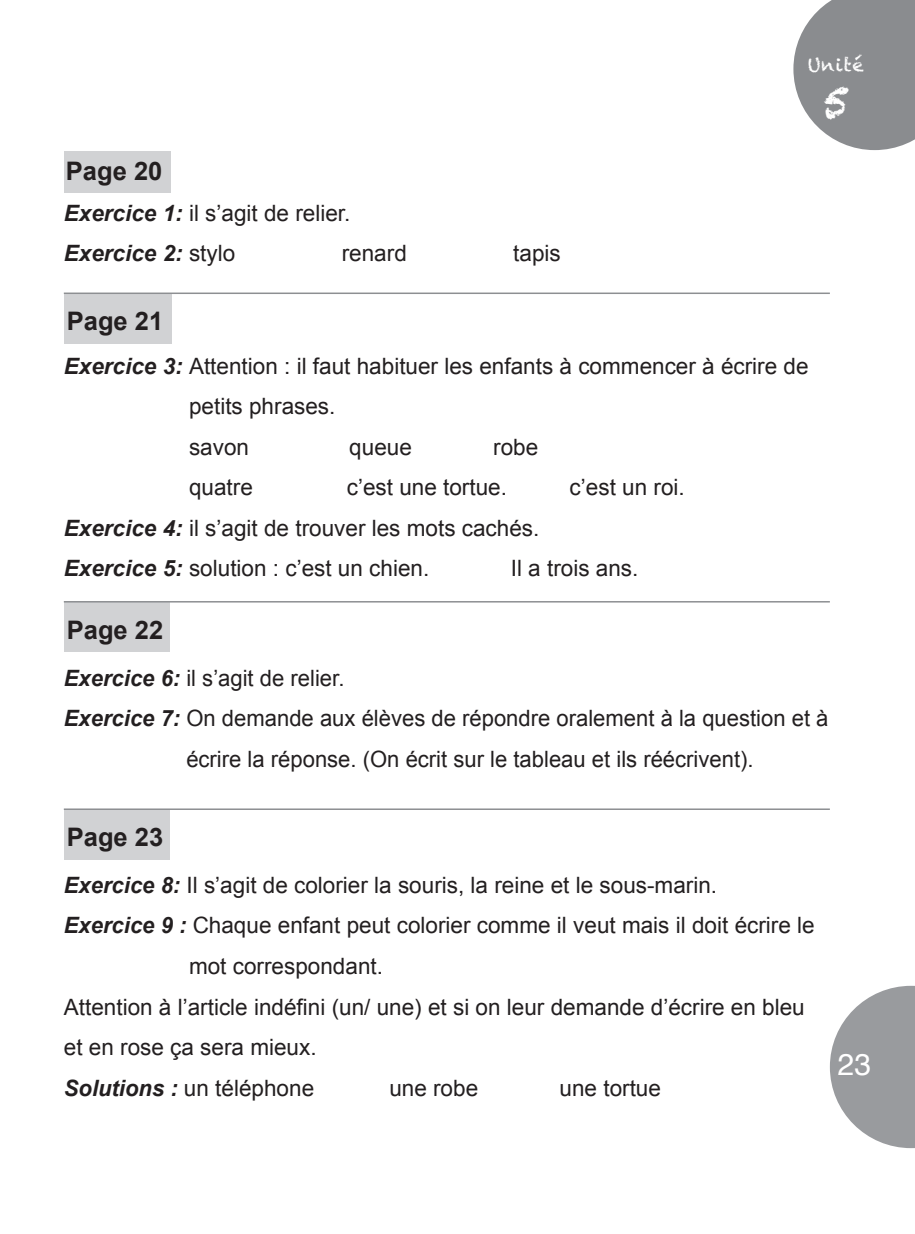
<style>
.page{position:relative;width:915px;height:1234px;background:#fff}
.page>*{position:absolute;margin:0;border:0;box-sizing:border-box;transform-origin:0 0}
.t1{font:42.6px "Chalkduster";color:#fff}
.t2{font:30px "Helvetica";color:#fff}
.t3{font:700 25.5px "Arial";color:#231f20}
.t4{font:22.5px "Arial";color:#231f20}
.t5{font:italic 700 22.5px "Arial";color:#231f20}
.t6{font:18px "Chalkduster";letter-spacing:.045em;color:#fff}
.s1{font-weight:700;font-style:italic}
.s2{font-weight:400;font-style:normal}
</style>
<div class="page">
<svg style="left:793px;top:0;width:121px;height:150px;background:#999b9d"></svg>
<svg style="left:829px;top:985px;width:85px;height:162px"></svg>
<div style="left:64px;top:293px;width:107px;height:50px;background:#d1d2d4"></div>
<div style="left:64px;top:601px;width:105px;height:50px;background:#d1d2d4"></div>
<div style="left:64px;top:808px;width:105px;height:51px;background:#d1d2d4"></div>
<div style="left:64px;top:151px;width:106px;height:42px;background:#d1d2d4"></div>
<hr style="left:64px;top:292px;width:765px;height:2px;background:#8d8f92">
<hr style="left:64px;top:601px;width:765px;height:1px;background:#8d8f92">
<hr style="left:64px;top:808px;width:765px;height:1px;background:#8d8f92">
<p class="t3" style="left:66px;top:154px;width:98px">Page 20</p>
<p class="t4" style="left:64px;top:198px;width:288px"><span class="s1">Exercice 1:</span> il s’agit de relier.</p>
<p class="t5" style="left:64px;top:238px;width:173px">Exercice 2: <span class="s2">stylo</span></p>
<p class="t4" style="left:341px;top:238px;width:67px">renard</p>
<p class="t4" style="left:513px;top:238px;width:49px">tapis</p>
<p class="t3" style="left:67px;top:304px;width:98px">Page 21</p>
<p class="t6" style="left:807px;top:54px;width:58px">Unité</p>
<p class="t1" style="left:822px;top:77px;width:29px">5</p>
<p class="t4" style="left:64px;top:351px;width:746px"><span class="s1">Exercice 3:</span> Attention : il faut habituer les enfants à commencer à écrire de</p>
<p class="t4" style="left:189px;top:391px;width:148px">petits phrases.</p>
<p class="t4" style="left:189px;top:432px;width:62px">savon</p>
<p class="t4" style="left:349px;top:432px;width:64px">queue</p>
<p class="t4" style="left:493px;top:432px;width:47px">robe</p>
<p class="t4" style="left:189px;top:472px;width:65px">quatre</p>
<p class="t4" style="left:346px;top:472px;width:162px">c’est une tortue.</p>
<p class="t4" style="left:569px;top:472px;width:117px">c’est un roi.</p>
<p class="t4" style="left:64px;top:513px;width:477px"><span class="s1">Exercice 4:</span> il s’agit de trouver les mots cachés.</p>
<p class="t4" style="left:64px;top:553px;width:367px"><span class="s1">Exercice 5:</span> solution : c’est un chien.</p>
<p class="t4" style="left:510px;top:553px;width:129px">Il a trois ans.</p>
<p class="t3" style="left:67px;top:613px;width:98px">Page 22</p>
<p class="t4" style="left:64px;top:662px;width:282px"><span class="s1">Exercice 6:</span> il s’agit de relier.</p>
<p class="t4" style="left:64px;top:703px;width:766px"><span class="s1">Exercice 7:</span> On demande aux élèves de répondre oralement à la question et à</p>
<p class="t4" style="left:186px;top:743px;width:568px">écrire la réponse. (On écrit sur le tableau et ils réécrivent).</p>
<p class="t3" style="left:67px;top:820px;width:98px">Page 23</p>
<p class="t4" style="left:64px;top:870px;width:654px"><span class="s1">Exercice 8:</span> Il s’agit de colorier la souris, la reine et le sous-marin.</p>
<p class="t4" style="left:64px;top:910px;width:752px"><span class="s1">Exercice 9 :</span> Chaque enfant peut colorier comme il veut mais il doit écrire le</p>
<p class="t4" style="left:189px;top:951px;width:195px">mot correspondant.</p>
<p class="t4" style="left:64px;top:991px;width:742px">Attention à l’article indéfini (un/ une) et si on leur demande d’écrire en bleu</p>
<p class="t4" style="left:64px;top:1032px;width:254px">et en rose ça sera mieux.</p>
<p class="t4" style="left:64px;top:1072px;width:252px"><span class="s1">Solutions :</span> un téléphone</p>
<p class="t4" style="left:389px;top:1072px;width:90px">une robe</p>
<p class="t4" style="left:559px;top:1072px;width:103px">une tortue</p>
<h2 class="t2" style="left:837px;top:1041px;width:35px">23</h2>
</div>
